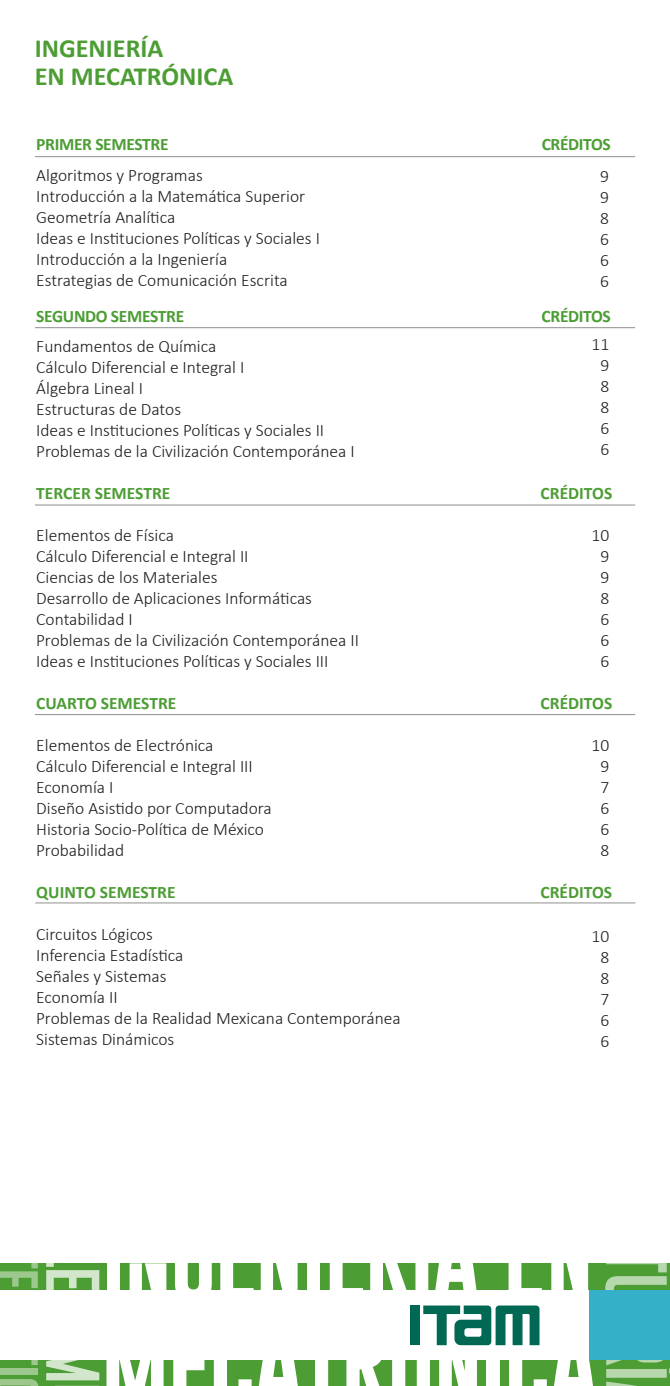
<style>
.page{position:relative;width:670px;height:1386px;background:#fff}
.page>*{position:absolute;margin:0;border:0;box-sizing:border-box;transform-origin:0 0}
.t1{font:700 26.25px/28px "Calibri";color:#4c9d34}
.t2{font:300 17.5px/21px "Calibri";color:#1d1d1b}
.t3{font:700 17.5px "Calibri";letter-spacing:-.01em;color:#4c9d34}
</style>
<div class="page">
<svg style="left:130px;top:1263px;width:36px;height:27px"></svg>
<svg style="left:605px;top:1263px;width:65px;height:123px;background:#76b467"></svg>
<svg style="left:106px;top:1360px;width:45px;height:26px"></svg>
<svg style="left:0;top:1263px;width:100px;height:123px;background:#80b96f"></svg>
<hr style="left:35px;top:156px;width:600px;height:1px;background:#1d1d1b">
<hr style="left:35px;top:327px;width:600px;height:1px;background:#1d1d1b">
<hr style="left:35px;top:505px;width:600px;height:1px;background:#1d1d1b">
<hr style="left:35px;top:714px;width:600px;height:1px;background:#1d1d1b">
<hr style="left:35px;top:903px;width:600px;height:1px;background:#1d1d1b">
<div style="left:0;top:1291px;width:670px;height:69px;background:#fff"></div>
<svg style="left:173px;top:1263px;width:423px;height:123px"></svg>
<div style="left:589px;top:1291px;width:81px;height:69px;background:#35b0c9"></div>
<h1 class="t1" style="left:35px;top:35px;width:200px">INGENIERÍA<br>EN MECATRÓNICA</h1>
<p class="t3" style="left:36px;top:133px;width:134px">PRIMER SEMESTRE</p>
<p class="t3" style="left:541px;top:133px;width:71px">CRÉDITOS</p>
<p class="t2" style="left:36px;top:165px;width:285px">Algoritmos y Programas<br>Introducción a la Matemática Superior<br>Geometría Analítica<br>Ideas e Instituciones Políticas y Sociales I<br>Introducción a la Ingeniería<br>Estrategias de Comunicación Escrita</p>
<p class="t3" style="left:36px;top:305px;width:149px">SEGUNDO SEMESTRE</p>
<p class="t3" style="left:541px;top:305px;width:71px">CRÉDITOS</p>
<p class="t2" style="left:36px;top:336px;width:320px">Fundamentos de Química<br>Cálculo Diferencial e Integral I<br>Álgebra Lineal I<br>Estructuras de Datos<br>Ideas e Instituciones Políticas y Sociales II<br>Problemas de la Civilización Contemporánea I</p>
<p class="t3" style="left:36px;top:482px;width:136px">TERCER SEMESTRE</p>
<p class="t3" style="left:540px;top:482px;width:73px">CRÉDITOS</p>
<p class="t2" style="left:36px;top:525px;width:324px">Elementos de Física<br>Cálculo Diferencial e Integral II<br>Ciencias de los Materiales<br>Desarrollo de Aplicaciones Informáticas Contabilidad I<br>Problemas de la Civilización Contemporánea II Ideas e Instituciones Políticas y Sociales III</p>
<p class="t3" style="left:36px;top:692px;width:142px">CUARTO SEMESTRE</p>
<p class="t3" style="left:540px;top:692px;width:73px">CRÉDITOS</p>
<p class="t2" style="left:36px;top:735px;width:237px">Elementos de Electrónica<br>Cálculo Diferencial e Integral III<br>Economía I<br>Diseño Asistido por Computadora<br>Historia Socio-Política de México<br>Probabilidad</p>
<p class="t3" style="left:36px;top:881px;width:141px">QUINTO SEMESTRE</p>
<p class="t3" style="left:540px;top:881px;width:73px">CRÉDITOS</p>
<p class="t2" style="left:36px;top:924px;width:366px">Circuitos Lógicos<br>Inferencia Estadística<br>Señales y Sistemas<br>Economía II<br>Problemas de la Realidad Mexicana Contemporánea<br>Sistemas Dinámicos</p>
<p class="t2" style="left:600px;top:165px;width:10px;text-align:justify">9<br>9<br>8<br>6<br>6<br>6</p>
<p class="t2" style="left:591px;top:334px;width:19px;text-align:center">11<br>9<br>8<br>8<br>6<br>6</p>
<p class="t2" style="left:591px;top:525px;width:19px;text-align:center">10<br>9<br>9<br>8<br>6<br>6<br>6</p>
<p class="t2" style="left:591px;top:735px;width:19px;text-align:center">10<br>9<br>7<br>6<br>6<br>8</p>
<p class="t2" style="left:591px;top:925px;width:19px;text-align:center">10<br>8<br>8<br>7<br>6<br>6</p>
</div>
